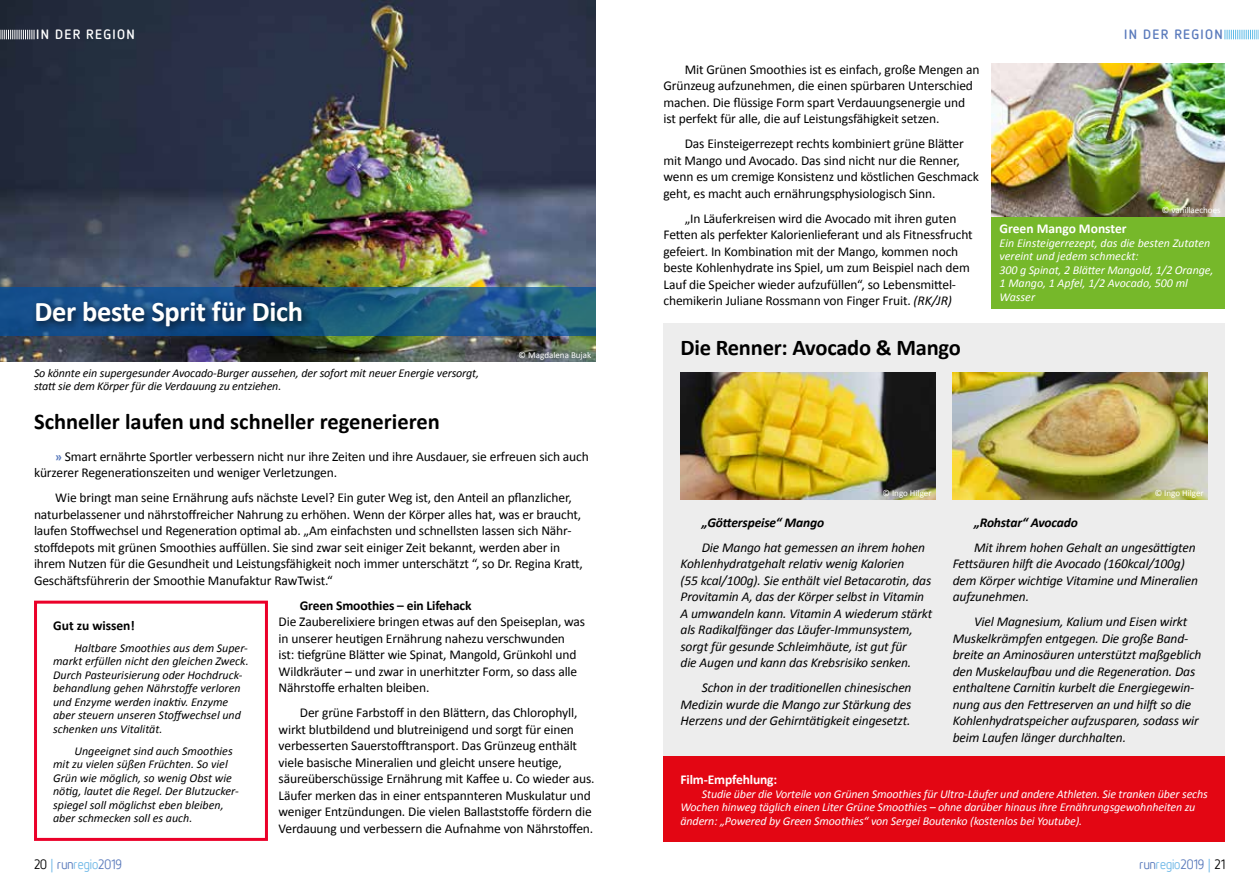
<style>
.page{position:relative;width:1259px;height:893px;background:#fff}
.page>*{position:absolute;margin:0;border:0;box-sizing:border-box;transform-origin:0 0}
.t1{font:700 28.5px "Calibri";letter-spacing:-.01em;color:#fff}
.t2{font:700 22.5px "Calibri";color:#000}
.t3{font:13.5px/16.5px "Calibri";letter-spacing:-.01em;color:#000}
.t4{font:italic 13.5px/16.5px "Calibri";letter-spacing:-.01em;color:#000}
.t5{font:700 13.5px "Calibri";letter-spacing:-.01em;color:#000}
.t6{font:italic 700 13.5px "Calibri";letter-spacing:-.01em;color:#000}
.t7{font:700 13.5px "Calibri";letter-spacing:-.01em;color:#fff}
.t8{font:13.5px "Netto";color:#5b7bbc}
.t9{font:700 13.5px "Netto OT";letter-spacing:.1em;color:#fff}
.t10{font:700 13.5px "Netto OT";letter-spacing:.1em;color:#5b7bbc}
.t11{font:italic 12px/13.5px "Calibri";color:#000}
.t12{font:italic 12px/13.5px "Calibri";letter-spacing:-.01em;color:#fff}
.t13{font:9px "Calibri";color:#fff}
.s1{font-style:italic}
.s2{font-weight:700;font-size:12.75px;color:#5b7bbc}
.s3{color:#000}
.s4{font-family:"The Sans";color:#73bae8}
.s5{color:#73bae8}
</style>
<div class="page">
<div style="left:663px;top:323px;width:562px;height:434px;background:#ededed"></div>
<img style="left:0;top:0;width:595px;height:361px">
<div style="left:991px;top:68px;width:234px;height:240px;background:#76b82a"></div>
<img style="left:991px;top:64px;width:234px;height:153px">
<img style="left:680px;top:372px;width:255px;height:128px">
<img style="left:952px;top:372px;width:256px;height:128px">
<svg style="left:1224px;top:30px;width:35px;height:9px"></svg>
<svg style="left:0;top:30px;width:35px;height:9px"></svg>
<svg style="left:0;top:287px;width:595px;height:49px"></svg>
<div style="left:32px;top:297px;width:280px;height:40px;background:#000;opacity:.75"></div>
<div style="left:34px;top:601px;width:234px;height:240px;border:3px solid #eb0029"></div>
<div style="left:663px;top:757px;width:562px;height:85px;background:#e30613"></div>
<p class="t9" style="left:36px;top:27px;width:100px">IN DER REGION</p>
<p class="t10" style="left:1124px;top:27px;width:100px">IN DER REGION</p>
<p class="t3" style="left:663px;top:61px;width:317px;text-indent:21px">Mit Grünen Smoothies ist es einfach, große Mengen an Grünzeug aufzunehmen, die einen spürbaren Unterschied machen. Die flüssige Form spart Verdauungsenergie und ist perfekt für alle, die auf Leistungsfähigkeit setzen.</p>
<p class="t3" style="left:663px;top:136px;width:317px;text-indent:21px">Das Einsteigerrezept rechts kombiniert grüne Blätter mit Mango und Avocado. Das sind nicht nur die Renner, wenn es um cremige Konsistenz und köstlichen Geschmack geht, es macht auch ernährungsphysiologisch Sinn.</p>
<p class="t3" style="left:663px;top:210px;width:311px;text-indent:21px">„In Läuferkreisen wird die Avocado mit ihren guten Fetten als perfekter Kalorienlieferant und als Fitnessfrucht gefeiert. In Kombination mit der Mango, kommen noch beste Kohlenhydrate ins Spiel, um zum Beispiel nach dem Lauf die Speicher wieder aufzufüllen“, so Lebensmittel&shy;chemikerin Juliane Rossmann von Finger Fruit. <span class="s1">(RK/JR)</span></p>
<p class="t13" style="left:1162px;top:204px;width:60px">© vanillaechoes</p>
<p class="t7" style="left:999px;top:220px;width:129px">Green Mango Monster</p>
<p class="t12" style="left:999px;top:236px;width:215px">Ein Einsteigerrezept, das die besten Zutaten vereint und jedem schmeckt:<br>300 g Spinat, 2 Blätter Mangold, 1/2 Orange,<br>1 Mango, 1 Apfel, 1/2 Avocado, 500 ml<br>Wasser</p>
<h1 class="t1" style="left:34px;top:293px;width:270px">Der beste Sprit für Dich</h1>
<p class="t11" style="left:34px;top:366px;width:447px">So könnte ein supergesunder Avocado-Burger aussehen, der sofort mit neuer Energie versorgt, statt sie dem Körper für die Verdauung zu entziehen.</p>
<h2 class="t2" style="left:34px;top:407px;width:407px">Schneller laufen und schneller regenerieren</h2>
<p class="t13" style="left:518px;top:349px;width:74px">© Magdalena Bujak</p>
<p class="t3" style="left:34px;top:448px;width:556px;text-indent:21px"><span class="s2">»</span> Smart ernährte Sportler verbessern nicht nur ihre Zeiten und ihre Ausdauer, sie erfreuen sich auch kürzerer Regenerationszeiten und weniger Verletzungen.</p>
<p class="t3" style="left:34px;top:490px;width:550px;text-indent:21px">Wie bringt man seine Ernährung aufs nächste Level? Ein guter Weg ist, den Anteil an pflanzlicher, naturbelassener und nährstoffreicher Nahrung zu erhöhen. Wenn der Körper alles hat, was er braucht, laufen Stoffwechsel und Regeneration optimal ab. „Am einfachsten und schnellsten lassen sich Nähr&shy;stoffdepots mit grünen Smoothies auffüllen. Sie sind zwar seit einiger Zeit bekannt, werden aber in ihrem Nutzen für die Gesundheit und Leistungsfähigkeit noch immer unterschätzt “, so Dr. Regina Kratt, Geschäftsführerin der Smoothie Manufaktur RawTwist.“</p>
<p class="t5" style="left:300px;top:597px;width:173px">Green Smoothies – ein Lifehack</p>
<p class="t3" style="left:279px;top:614px;width:308px">Die Zauberelixiere bringen etwas auf den Speiseplan, was in unserer heutigen Ernährung nahezu verschwunden<br>ist: tiefgrüne Blätter wie Spinat, Mangold, Grünkohl und Wildkräuter – und zwar in unerhitzter Form, so dass alle Nährstoffe erhalten bleiben.</p>
<p class="t3" style="left:279px;top:705px;width:317px;text-indent:21px">Der grüne Farbstoff in den Blättern, das Chlorophyll, wirkt blutbildend und blutreinigend und sorgt für einen verbesserten Sauerstofftransport. Das Grünzeug enthält viele basische Mineralien und gleicht unsere heutige, säureüberschüssige Ernährung mit Kaffee u. Co wieder aus.<br>Läufer merken das in einer entspannteren Muskulatur und weniger Entzündungen. Die vielen Ballaststoffe fördern die Verdauung und verbessern die Aufnahme von Nährstoffen.</p>
<p class="t5" style="left:53px;top:617px;width:83px">Gut zu wissen!</p>
<p class="t11" style="left:53px;top:641px;width:197px;text-indent:21px">Haltbare Smoothies aus dem Super&shy;markt erfüllen nicht den gleichen Zweck.<br>Durch Pasteurisierung oder Hochdruck&shy;behandlung gehen Nährstoffe verloren und Enzyme werden inaktiv. Enzyme aber steuern unseren Stoffwechsel und schenken uns Vitalität.</p>
<p class="t11" style="left:53px;top:744px;width:187px;text-indent:21px">Ungeeignet sind auch Smoothies mit zu vielen süßen Früchten. So viel Grün wie möglich, so wenig Obst wie nötig, lautet die Regel. Der Blutzucker&shy;spiegel soll möglichst eben bleiben, aber schmecken soll es auch.</p>
<h2 class="t2" style="left:680px;top:333px;width:282px">Die Renner: Avocado &amp; Mango</h2>
<p class="t13" style="left:882px;top:487px;width:51px">© Ingo Hilger</p>
<p class="t13" style="left:1154px;top:487px;width:51px">© Ingo Hilger</p>
<p class="t6" style="left:702px;top:514px;width:124px">„Götterspeise“ Mango</p>
<p class="t4" style="left:680px;top:538px;width:253px;text-indent:21px">Die Mango hat gemessen an ihrem hohen Kohlenhydratgehalt relativ wenig Kalorien<br>(55 kcal/100g). Sie enthält viel Betacarotin, das Provitamin A, das der Körper selbst in Vitamin A umwandeln kann. Vitamin A wiederum stärkt als Radikalfänger das Läufer-Immunsystem, sorgt für gesunde Schleimhäute, ist gut für<br>die Augen und kann das Krebsrisiko senken.</p>
<p class="t4" style="left:680px;top:679px;width:232px;text-align:justify;text-indent:21px">Schon in der traditionellen chinesischen Medizin wurde die Mango zur Stärkung des Herzens und der Gehirntätigkeit eingesetzt.</p>
<p class="t6" style="left:974px;top:514px;width:105px">„Rohstar“ Avocado</p>
<p class="t4" style="left:952px;top:539px;width:247px;text-indent:21px">Mit ihrem hohen Gehalt an ungesättigten Fettsäuren hilft die Avocado (160kcal/100g) dem Körper wichtige Vitamine und Mineralien aufzunehmen.</p>
<p class="t4" style="left:952px;top:613px;width:250px;text-indent:21px">Viel Magnesium, Kalium und Eisen wirkt Muskelkrämpfen entgegen. Die große Band&shy;breite an Aminosäuren unterstützt maßgeblich den Muskelaufbau und die Regeneration. Das enthaltene Carnitin kurbelt die Energiegewin&shy;nung aus den Fettreserven an und hilft so die Kohlenhydratspeicher aufzusparen, sodass wir beim Laufen länger durchhalten.</p>
<p class="t7" style="left:680px;top:771px;width:98px">Film-Empfehlung:</p>
<p class="t12" style="left:680px;top:786px;width:529px;text-indent:21px">Studie über die Vorteile von Grünen Smoothies für Ultra-Läufer und andere Athleten. Sie tranken über sechs<br>Wochen hinweg täglich einen Liter Grüne Smoothies – ohne darüber hinaus ihre Ernährungsgewohnheiten zu ändern: „Powered by Green Smoothies“ von Sergei Boutenko (kostenlos bei Youtube).</p>
<p class="t8" style="left:34px;top:857px;width:89px"><span class="s3">20</span> <span class="s4">|</span> run<span class="s5">regio</span>2019</p>
<p class="t8" style="left:1139px;top:857px;width:87px">run<span class="s5">regio</span>2019 <span class="s4">|</span> <span class="s3">21</span></p>
</div>
